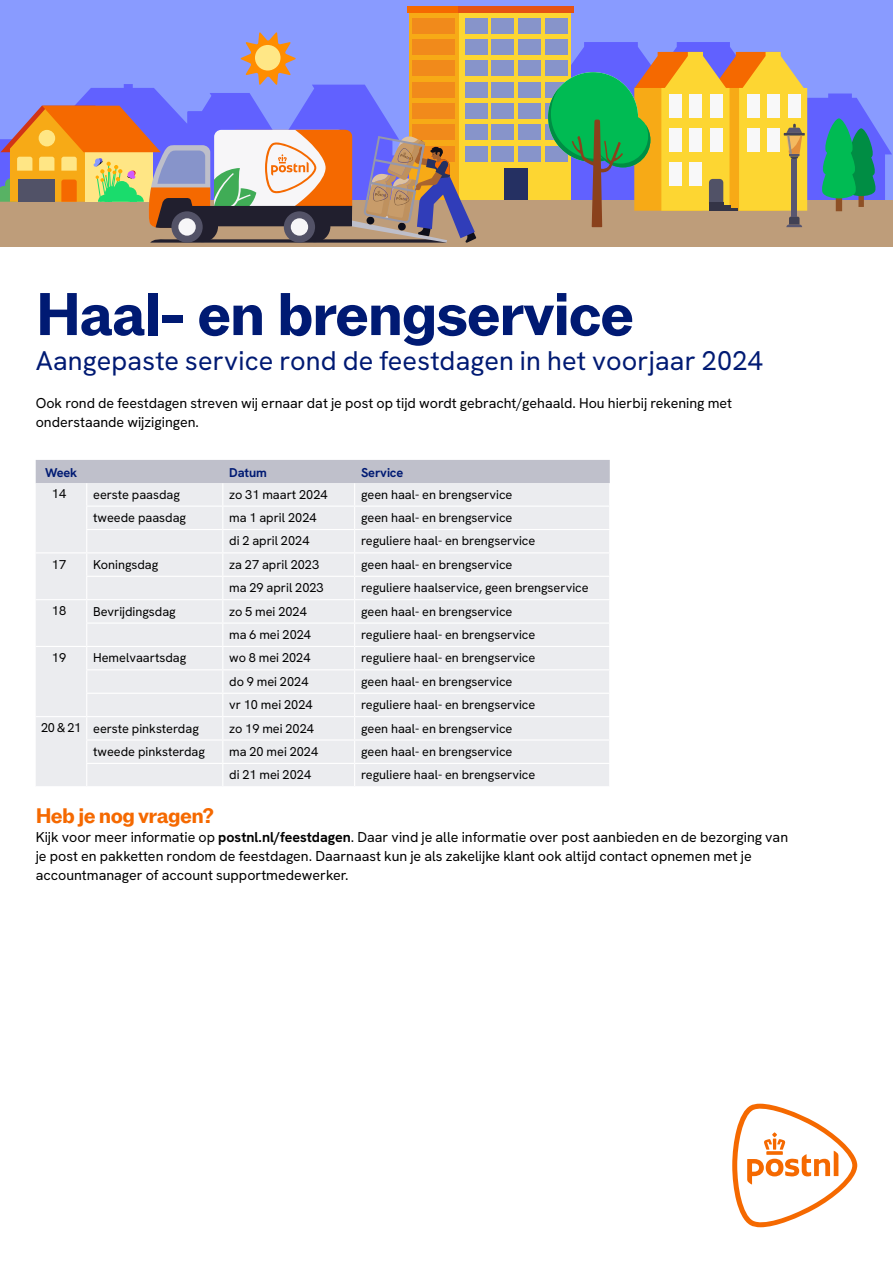
<style>
.page{position:relative;width:893px;height:1263px;background:#fff}
.page>*{position:absolute;margin:0;border:0;box-sizing:border-box;transform-origin:0 0}
.t1{font:700 60px "ABCROM";letter-spacing:-.025em;color:#001a73}
.t2{font:27px "Hanken Grotesk";letter-spacing:.01em;color:#001a73}
.t3{font:700 21px "ABCROM";letter-spacing:-.025em;color:#f56900}
.t4{font:14.25px/19.2px "Hanken Grotesk";color:#000}
.t5{font:12.75px "Hanken Grotesk";color:#000}
.t6{font:700 12.75px "Hanken Grotesk";letter-spacing:-.01em;color:#001a73}
.s1{font-weight:700}
</style>
<div class="page">
<svg style="left:36px;top:460px;width:574px;height:326px;background:#e8e9ed"></svg>
<div style="left:0;top:1px;width:893px;height:200px;background:#899bff"></div>
<svg style="left:41px;top:42px;width:851px;height:159px"></svg>
<div style="left:409px;top:13px;width:50px;height:188px;background:#f7aa16"></div>
<div style="left:459px;top:13px;width:112px;height:188px;background:#fdd632"></div>
<div style="left:412px;top:18px;width:42px;height:16px;background:#f18a1b"></div>
<div style="left:412px;top:39px;width:42px;height:16px;background:#f18a1b"></div>
<div style="left:412px;top:61px;width:42px;height:15px;background:#f18a1b"></div>
<div style="left:412px;top:82px;width:42px;height:16px;background:#f18a1b"></div>
<div style="left:412px;top:103px;width:42px;height:16px;background:#f18a1b"></div>
<div style="left:492px;top:18px;width:22px;height:16px;background:#8794ca"></div>
<div style="left:465px;top:18px;width:22px;height:16px;background:#8794ca"></div>
<div style="left:545px;top:39px;width:22px;height:16px;background:#8794ca"></div>
<div style="left:518px;top:39px;width:23px;height:16px;background:#8794ca"></div>
<div style="left:545px;top:18px;width:22px;height:16px;background:#8794ca"></div>
<div style="left:518px;top:18px;width:23px;height:16px;background:#8794ca"></div>
<div style="left:492px;top:39px;width:22px;height:16px;background:#8794ca"></div>
<div style="left:465px;top:39px;width:22px;height:16px;background:#8794ca"></div>
<div style="left:545px;top:61px;width:22px;height:15px;background:#8794ca"></div>
<div style="left:518px;top:61px;width:23px;height:15px;background:#8794ca"></div>
<div style="left:492px;top:61px;width:22px;height:15px;background:#8794ca"></div>
<div style="left:465px;top:61px;width:22px;height:15px;background:#8794ca"></div>
<div style="left:545px;top:82px;width:22px;height:16px;background:#8794ca"></div>
<div style="left:518px;top:82px;width:23px;height:16px;background:#8794ca"></div>
<div style="left:492px;top:82px;width:22px;height:16px;background:#8794ca"></div>
<div style="left:465px;top:82px;width:22px;height:16px;background:#8794ca"></div>
<div style="left:545px;top:103px;width:22px;height:16px;background:#8794ca"></div>
<div style="left:518px;top:103px;width:23px;height:16px;background:#8794ca"></div>
<div style="left:492px;top:103px;width:22px;height:16px;background:#8794ca"></div>
<div style="left:465px;top:103px;width:22px;height:16px;background:#8794ca"></div>
<div style="left:545px;top:125px;width:22px;height:15px;background:#8794ca"></div>
<div style="left:518px;top:125px;width:23px;height:15px;background:#8794ca"></div>
<div style="left:492px;top:125px;width:22px;height:15px;background:#8794ca"></div>
<div style="left:465px;top:125px;width:22px;height:15px;background:#8794ca"></div>
<div style="left:545px;top:146px;width:22px;height:16px;background:#8794ca"></div>
<div style="left:518px;top:146px;width:23px;height:16px;background:#8794ca"></div>
<div style="left:492px;top:146px;width:22px;height:16px;background:#8794ca"></div>
<div style="left:465px;top:146px;width:22px;height:16px;background:#8794ca"></div>
<div style="left:457px;top:7px;width:117px;height:6px;background:#e55312"></div>
<div style="left:407px;top:7px;width:50px;height:6px;background:#f56900"></div>
<div style="left:504px;top:169px;width:24px;height:32px;background:#253062"></div>
<div style="left:0;top:201px;width:893px;height:46px;background:#be9d7a"></div>
<svg style="left:240px;top:32px;width:56px;height:53px"></svg>
<div style="left:255px;top:45px;width:26px;height:26px;background:#ffe786;border-radius:50%"></div>
<svg style="left:548px;top:52px;width:259px;height:175px"></svg>
<svg style="left:821px;top:118px;width:55px;height:93px;background:#2e947b"></svg>
<svg style="left:0;top:106px;width:476px;height:137px"></svg>
<svg style="left:732px;top:1104px;width:125px;height:123px"></svg>
<h1 class="t1" style="left:36px;top:279px;width:600px">Haal- en brengservice</h1>
<h2 class="t2" style="left:36px;top:343px;width:729px">Aangepaste service rond de feestdagen in het voorjaar 2024</h2>
<p class="t4" style="left:36px;top:393px;width:698px">Ook rond de feestdagen streven wij ernaar dat je post op tijd wordt gebracht/gehaald. Hou hierbij rekening met onderstaande wijzigingen.</p>
<p class="t6" style="left:45px;top:464px;width:34px">Week</p>
<p class="t6" style="left:229px;top:464px;width:39px">Datum</p>
<p class="t6" style="left:361px;top:464px;width:44px">Service</p>
<p class="t5" style="left:52px;top:486px;width:16px">14</p>
<p class="t5" style="left:93px;top:486px;width:88px">eerste paasdag</p>
<p class="t5" style="left:229px;top:486px;width:100px">zo 31 maart 2024</p>
<p class="t5" style="left:361px;top:486px;width:153px">geen haal- en brengservice</p>
<p class="t5" style="left:93px;top:509px;width:95px">tweede paasdag</p>
<p class="t5" style="left:229px;top:509px;width:89px">ma 1 april 2024</p>
<p class="t5" style="left:361px;top:509px;width:153px">geen haal- en brengservice</p>
<p class="t5" style="left:229px;top:533px;width:82px">di 2 april 2024</p>
<p class="t5" style="left:361px;top:533px;width:176px">reguliere haal- en brengservice</p>
<p class="t5" style="left:52px;top:556px;width:16px">17</p>
<p class="t5" style="left:93px;top:556px;width:67px">Koningsdag</p>
<p class="t5" style="left:229px;top:556px;width:92px">za 27 april 2023</p>
<p class="t5" style="left:361px;top:556px;width:153px">geen haal- en brengservice</p>
<p class="t5" style="left:229px;top:579px;width:96px">ma 29 april 2023</p>
<p class="t5" style="left:361px;top:579px;width:229px">reguliere haalservice, geen brengservice</p>
<p class="t5" style="left:52px;top:603px;width:16px">18</p>
<p class="t5" style="left:93px;top:603px;width:84px">Bevrijdingsdag</p>
<p class="t5" style="left:229px;top:603px;width:79px">zo 5 mei 2024</p>
<p class="t5" style="left:361px;top:603px;width:153px">geen haal- en brengservice</p>
<p class="t5" style="left:229px;top:626px;width:83px">ma 6 mei 2024</p>
<p class="t5" style="left:361px;top:626px;width:176px">reguliere haal- en brengservice</p>
<p class="t5" style="left:52px;top:649px;width:16px">19</p>
<p class="t5" style="left:93px;top:650px;width:95px">Hemelvaartsdag</p>
<p class="t5" style="left:229px;top:650px;width:83px">wo 8 mei 2024</p>
<p class="t5" style="left:361px;top:650px;width:176px">reguliere haal- en brengservice</p>
<p class="t5" style="left:229px;top:673px;width:81px">do 9 mei 2024</p>
<p class="t5" style="left:361px;top:673px;width:153px">geen haal- en brengservice</p>
<p class="t5" style="left:229px;top:696px;width:85px">vr 10 mei 2024</p>
<p class="t5" style="left:361px;top:696px;width:176px">reguliere haal- en brengservice</p>
<p class="t5" style="left:41px;top:720px;width:159px">20 &amp; 21 eerste pinksterdag</p>
<p class="t5" style="left:229px;top:720px;width:86px">zo 19 mei 2024</p>
<p class="t5" style="left:361px;top:720px;width:153px">geen haal- en brengservice</p>
<p class="t5" style="left:93px;top:743px;width:113px">tweede pinksterdag</p>
<p class="t5" style="left:229px;top:743px;width:91px">ma 20 mei 2024</p>
<p class="t5" style="left:361px;top:743px;width:153px">geen haal- en brengservice</p>
<p class="t5" style="left:229px;top:767px;width:83px">di 21 mei 2024</p>
<p class="t5" style="left:361px;top:767px;width:176px">reguliere haal- en brengservice</p>
<h3 class="t3" style="left:36px;top:803px;width:180px">Heb je nog vragen?</h3>
<p class="t4" style="left:36px;top:827px;width:754px">Kijk voor meer informatie op <span class="s1">postnl.nl/feestdagen</span>. Daar vind je alle informatie over post aanbieden en de bezorging van je post en pakketten rondom de feestdagen. Daarnaast kun je als zakelijke klant ook altijd contact opnemen met je accountmanager of account supportmedewerker.</p>
</div>
